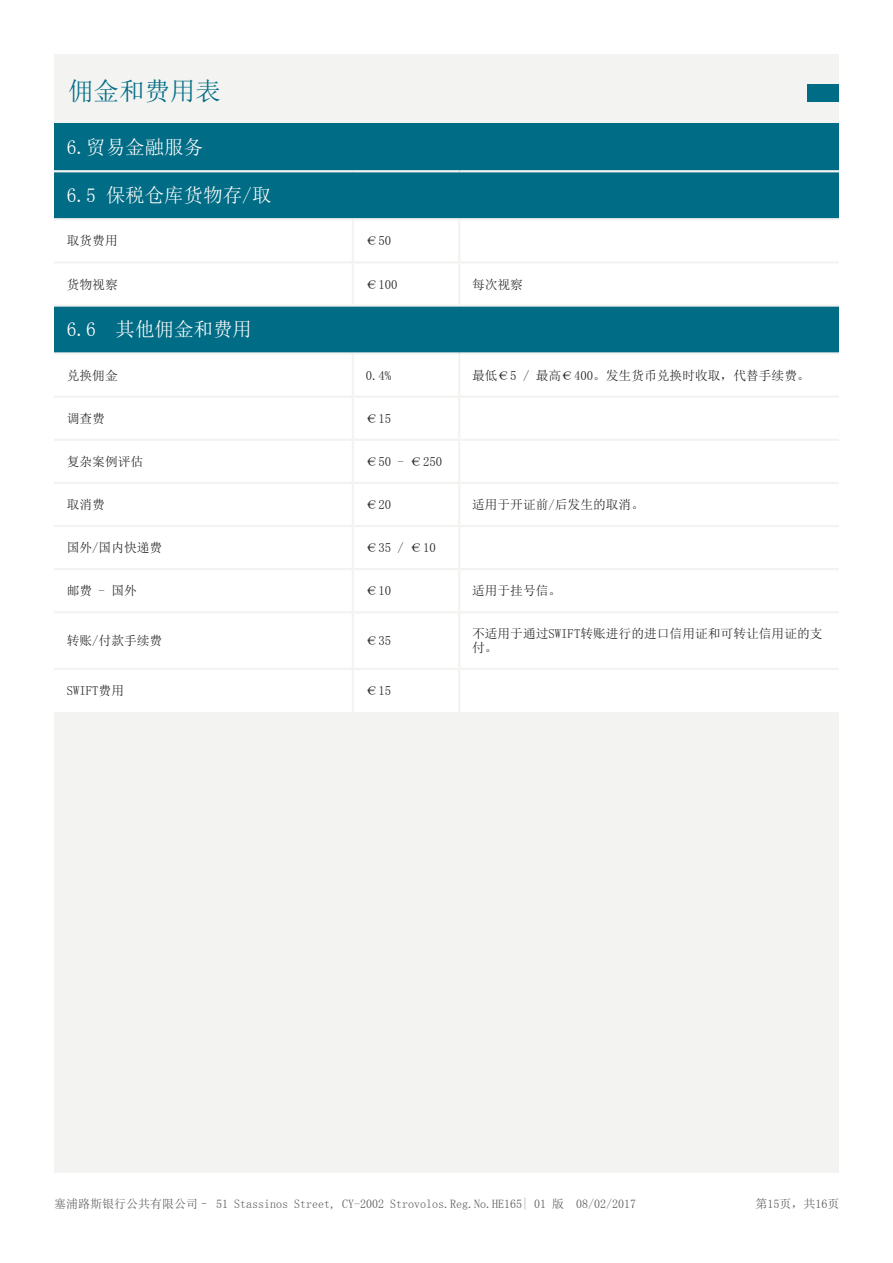
<style>
.page{position:relative;width:893px;height:1263px;background:#fff}
.page>*{position:absolute;margin:0;border:0;box-sizing:border-box;transform-origin:0 0}
.t1{font:25.5px "Sim Sun";color:#006c85}
.t2{font:19.5px "Sim Sun";color:#fff}
.t3{font:12.75px/13.5px "Sim Sun";color:#231f20}
.t4{font:12px "Sim Sun";color:#57585a}
</style>
<div class="page">
<div style="left:54px;top:54px;width:785px;height:1118px;background:#f3f3f1"></div>
<div style="left:808px;top:84px;width:31px;height:18px;background:#006c85"></div>
<div style="left:54px;top:123px;width:785px;height:48px;background:#006c85"></div>
<div style="left:54px;top:171px;width:785px;height:48px;background:#006c85"></div>
<div style="left:54px;top:221px;width:785px;height:491px;background:#fff"></div>
<div style="left:54px;top:305px;width:785px;height:48px;background:#006c85"></div>
<hr style="left:54px;top:170px;width:299px;height:2px;background:#f3f3f1">
<hr style="left:353px;top:170px;width:106px;height:2px;background:#f3f3f1">
<hr style="left:459px;top:170px;width:380px;height:2px;background:#f3f3f1">
<hr style="left:54px;top:218px;width:299px;height:2px;background:#f3f3f1">
<hr style="left:353px;top:218px;width:106px;height:2px;background:#f3f3f1">
<hr style="left:459px;top:218px;width:380px;height:2px;background:#f3f3f1">
<hr style="left:54px;top:352px;width:299px;height:3px;background:#f3f3f1">
<hr style="left:353px;top:352px;width:106px;height:3px;background:#f3f3f1">
<hr style="left:459px;top:352px;width:380px;height:3px;background:#f3f3f1">
<hr style="left:54px;top:439px;width:299px;height:2px;background:#f3f3f1">
<hr style="left:353px;top:439px;width:106px;height:2px;background:#f3f3f1">
<hr style="left:459px;top:439px;width:380px;height:2px;background:#f3f3f1">
<hr style="left:54px;top:525px;width:299px;height:2px;background:#f3f3f1">
<hr style="left:353px;top:525px;width:106px;height:2px;background:#f3f3f1">
<hr style="left:459px;top:525px;width:380px;height:2px;background:#f3f3f1">
<hr style="left:54px;top:611px;width:299px;height:2px;background:#f3f3f1">
<hr style="left:353px;top:611px;width:106px;height:2px;background:#f3f3f1">
<hr style="left:459px;top:611px;width:380px;height:2px;background:#f3f3f1">
<hr style="left:352px;top:220px;width:2px;height:41px;background:#f3f3f1">
<hr style="left:458px;top:220px;width:2px;height:41px;background:#f3f3f1">
<hr style="left:352px;top:263px;width:2px;height:41px;background:#f3f3f1">
<hr style="left:458px;top:263px;width:2px;height:41px;background:#f3f3f1">
<hr style="left:352px;top:355px;width:2px;height:40px;background:#f3f3f1">
<hr style="left:458px;top:355px;width:2px;height:40px;background:#f3f3f1">
<hr style="left:352px;top:441px;width:2px;height:41px;background:#f3f3f1">
<hr style="left:458px;top:441px;width:2px;height:41px;background:#f3f3f1">
<hr style="left:352px;top:527px;width:2px;height:41px;background:#f3f3f1">
<hr style="left:458px;top:527px;width:2px;height:41px;background:#f3f3f1">
<hr style="left:352px;top:613px;width:2px;height:55px;background:#f3f3f1">
<hr style="left:458px;top:613px;width:2px;height:55px;background:#f3f3f1">
<hr style="left:54px;top:261px;width:299px;height:2px;background:#f3f3f1">
<hr style="left:353px;top:261px;width:106px;height:2px;background:#f3f3f1">
<hr style="left:459px;top:261px;width:380px;height:2px;background:#f3f3f1">
<hr style="left:54px;top:304px;width:299px;height:3px;background:#f3f3f1">
<hr style="left:353px;top:304px;width:106px;height:3px;background:#f3f3f1">
<hr style="left:459px;top:304px;width:380px;height:3px;background:#f3f3f1">
<hr style="left:54px;top:395px;width:299px;height:3px;background:#f3f3f1">
<hr style="left:353px;top:395px;width:106px;height:3px;background:#f3f3f1">
<hr style="left:459px;top:395px;width:380px;height:3px;background:#f3f3f1">
<hr style="left:54px;top:482px;width:299px;height:2px;background:#f3f3f1">
<hr style="left:353px;top:482px;width:106px;height:2px;background:#f3f3f1">
<hr style="left:459px;top:482px;width:380px;height:2px;background:#f3f3f1">
<hr style="left:54px;top:568px;width:299px;height:2px;background:#f3f3f1">
<hr style="left:353px;top:568px;width:106px;height:2px;background:#f3f3f1">
<hr style="left:459px;top:568px;width:380px;height:2px;background:#f3f3f1">
<hr style="left:54px;top:668px;width:299px;height:2px;background:#f3f3f1">
<hr style="left:353px;top:668px;width:106px;height:2px;background:#f3f3f1">
<hr style="left:459px;top:668px;width:380px;height:2px;background:#f3f3f1">
<hr style="left:352px;top:398px;width:2px;height:41px;background:#f3f3f1">
<hr style="left:458px;top:398px;width:2px;height:41px;background:#f3f3f1">
<hr style="left:352px;top:484px;width:2px;height:41px;background:#f3f3f1">
<hr style="left:458px;top:484px;width:2px;height:41px;background:#f3f3f1">
<hr style="left:352px;top:570px;width:2px;height:41px;background:#f3f3f1">
<hr style="left:458px;top:570px;width:2px;height:41px;background:#f3f3f1">
<hr style="left:352px;top:670px;width:2px;height:42px;background:#f3f3f1">
<hr style="left:458px;top:670px;width:2px;height:42px;background:#f3f3f1">
<h1 class="t1" style="left:68px;top:78px;width:155px">佣金和费用表</h1>
<h2 class="t2" style="left:67px;top:138px;width:138px">6.贸易金融服务</h2>
<h2 class="t2" style="left:67px;top:185px;width:206px">6.5 保税仓库货物存/取</h2>
<p class="t3" style="left:67px;top:234px;width:52px">取货费用</p>
<p class="t3" style="left:366px;top:234px;width:27px">€50</p>
<p class="t3" style="left:67px;top:277px;width:52px">货物视察</p>
<p class="t3" style="left:366px;top:277px;width:33px">€100</p>
<p class="t3" style="left:472px;top:277px;width:52px">每次视察</p>
<h2 class="t2" style="left:67px;top:320px;width:187px">6.6 其他佣金和费用</h2>
<p class="t3" style="left:67px;top:368px;width:52px">兑换佣金</p>
<p class="t3" style="left:366px;top:368px;width:27px">0.4%</p>
<p class="t3" style="left:472px;top:368px;width:339px">最低€5 / 最高€400。发生货币兑换时收取，代替手续费。</p>
<p class="t3" style="left:67px;top:411px;width:40px">调查费</p>
<p class="t3" style="left:366px;top:411px;width:27px">€15</p>
<p class="t3" style="left:67px;top:455px;width:78px">复杂案例评估</p>
<p class="t3" style="left:366px;top:455px;width:78px">€50 - €250</p>
<p class="t3" style="left:67px;top:498px;width:40px">取消费</p>
<p class="t3" style="left:366px;top:498px;width:27px">€20</p>
<p class="t3" style="left:472px;top:498px;width:174px">适用于开证前/后发生的取消。</p>
<p class="t3" style="left:67px;top:541px;width:97px">国外/国内快递费</p>
<p class="t3" style="left:366px;top:541px;width:72px">€35 / €10</p>
<p class="t3" style="left:67px;top:584px;width:72px">邮费 - 国外</p>
<p class="t3" style="left:366px;top:584px;width:27px">€10</p>
<p class="t3" style="left:472px;top:584px;width:91px">适用于挂号信。</p>
<p class="t3" style="left:67px;top:634px;width:97px">转账/付款手续费</p>
<p class="t3" style="left:366px;top:634px;width:27px">€35</p>
<p class="t3" style="left:472px;top:627px;width:352px">不适用于通过SWIFT转账进行的进口信用证和可转让信用证的支付。</p>
<p class="t3" style="left:67px;top:684px;width:59px">SWIFT费用</p>
<p class="t3" style="left:366px;top:684px;width:27px">€15</p>
<p class="t4" style="left:54px;top:1197px;width:583px">塞浦路斯银行公共有限公司– 51 Stassinos Street, CY-2002 Strovolos.Reg.No.HE165| 01 版 08/02/2017</p>
<p class="t4" style="left:755px;top:1197px;width:86px">第15页，共16页</p>
</div>
